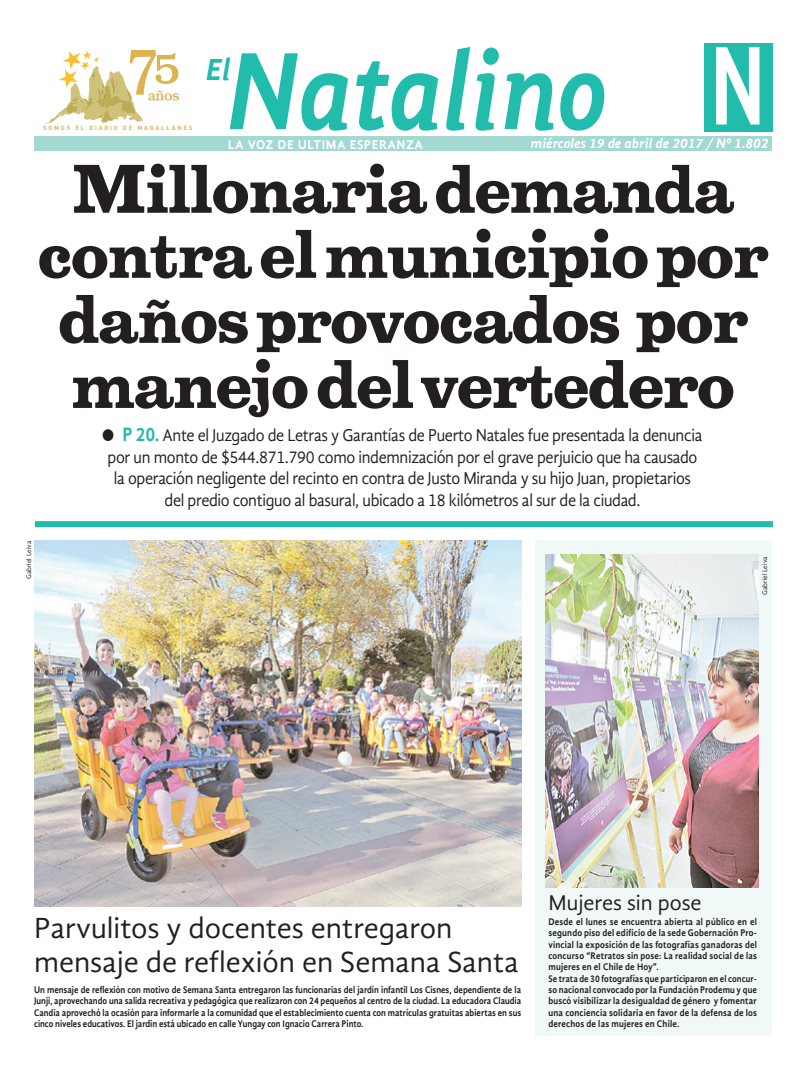
<style>
.page{position:relative;width:806px;height:1078px;background:#fff}
.page>*{position:absolute;margin:0;border:0;box-sizing:border-box;transform-origin:0 0}
.t1{font:italic 700 113px "Gandhi Sans";color:#22bcac;scale:.91 1}
.t2{font:110.4px "Interstate Cond Mono";color:#fff}
.t3{font:700 59px/65px "Belizio";letter-spacing:-.03em;color:#231f20;text-align:center}
.t4{font:italic 700 31.3px "Gandhi Sans";color:#22bcac}
.t5{font:30px/34px "Gandhi Sans";color:#231f20}
.t6{font:22px "Gandhi Sans";color:#231f20}
.t7{font:17.6px/21.6px "Gandhi Sans";letter-spacing:-.02em;color:#231f20;text-align:center;scale:.92 1}
.t8{font:italic 700 14px "Gandhi Sans";color:#fff}
.t9{font:700 13px "Gandhi Sans";letter-spacing:.04em;color:#fff}
.t10{font:700 9.9px/11.3px "Gandhi Sans";letter-spacing:.02em;color:#231f20;scale:.9 1}
.t11{font:700 9.9px/11.3px "Gandhi Sans";letter-spacing:.02em;color:#231f20;text-align:justify;scale:.88 1}
.t12{font:7px "Gandhi Sans";color:#231f20}
.t13{font:700 6.1px "DIN Pro";letter-spacing:.3em;color:#ddb350}
.s1{font-size:13px}
.s2{font-family:"Monotype Sorts";font-size:16px}
.s3{font-weight:700;font-size:20px;color:#22bcac}
</style>
<div class="page">
<div style="left:34px;top:136px;width:737px;height:15px;background:#a4d9d2"></div>
<div style="left:535px;top:540px;width:236px;height:495px;background:#f1f9f8"></div>
<div style="left:703px;top:43px;width:68px;height:88px;background:#22bcac"></div>
<div style="left:35px;top:521px;width:737px;height:6px;background:#22bcac"></div>
<svg style="left:45px;top:50px;width:134px;height:74px"></svg>
<img style="left:34px;top:540px;width:487px;height:366px">
<img style="left:545px;top:555px;width:213px;height:331px">
<h2 class="t2" style="left:708px;top:24px;width:60px">N</h2>
<h1 class="t1" style="left:226px;top:26px;width:420px">Natalino</h1>
<h3 class="t9" style="left:228px;top:137px;width:197px">LA VOZ DE ULTIMA ESPERANZA</h3>
<h3 class="t4" style="left:206px;top:51px;width:26px">El</h3>
<p class="t13" style="left:43px;top:123px;width:151px">SOMOS EL DIARIO DE MAGALLANES</p>
<h3 class="t3" style="left:37px;top:155px;width:732px">Millonaria demanda contra el municipio por daños provocados por manejo del vertedero</h3>
<h3 class="t8" style="left:530px;top:135px;width:239px">miércoles 19 de abril de 2017 <span class="s1">/</span> Nº 1.802</h3>
<p class="t12" style="left:25px;top:579px;width:40px;rotate:-90deg">Gabriel Leiva</p>
<p class="t7" style="left:102px;top:424px;width:653px"><span class="s2">O</span> <span class="s3">P 20.</span> Ante el Juzgado de Letras y Garantías de Puerto Natales fue presentada la denuncia por un monto de $544.871.790 como indemnización por el grave perjuicio que ha causado la operación negligente del recinto en contra de Justo Miranda y su hijo Juan, propietarios del predio contiguo al basural, ubicado a 18 kilómetros al sur de la ciudad.</p>
<p class="t12" style="left:760px;top:594px;width:40px;rotate:-90deg">Gabriel Leiva</p>
<h3 class="t5" style="left:34px;top:911px;width:486px">Parvulitos y docentes entregaron mensaje de reflexión en Semana Santa</h3>
<p class="t11" style="left:34px;top:983px;width:554px">Un mensaje de reflexión con motivo de Semana Santa entregaron las funcionarias del jardín infantil Los Cisnes, dependiente de la Junji, aprovechando una salida recreativa y pedagógica que realizaron con 24 pequeños al centro de la ciudad. La educadora Claudia Candia aprovechó la ocasión para informarle a la comunidad que el establecimiento cuenta con matrículas gratuitas abiertas en sus cinco niveles educativos. El jardin está ubicado en calle Yungay con Ignacio Carrera Pinto.</p>
<h3 class="t6" style="left:548px;top:890px;width:155px">Mujeres sin pose</h3>
<p class="t10" style="left:548px;top:915px;width:233px">Desde el lunes se encuentra abierta al público en el segundo piso del edificio de la sede Gobernación Pro&shy;vincial la exposición de las fotografías ganadoras del concurso “Retratos sin pose: La realidad social de las mujeres en el Chile de Hoy”.<br>Se trata de 30 fotografías que participaron en el concur&shy;so nacional convocado por la Fundación Prodemu y que buscó visibilizar la desigualdad de género y fomentar una conciencia solidaria en favor de la defensa de los derechos de las mujeres en Chile.</p>
</div>
